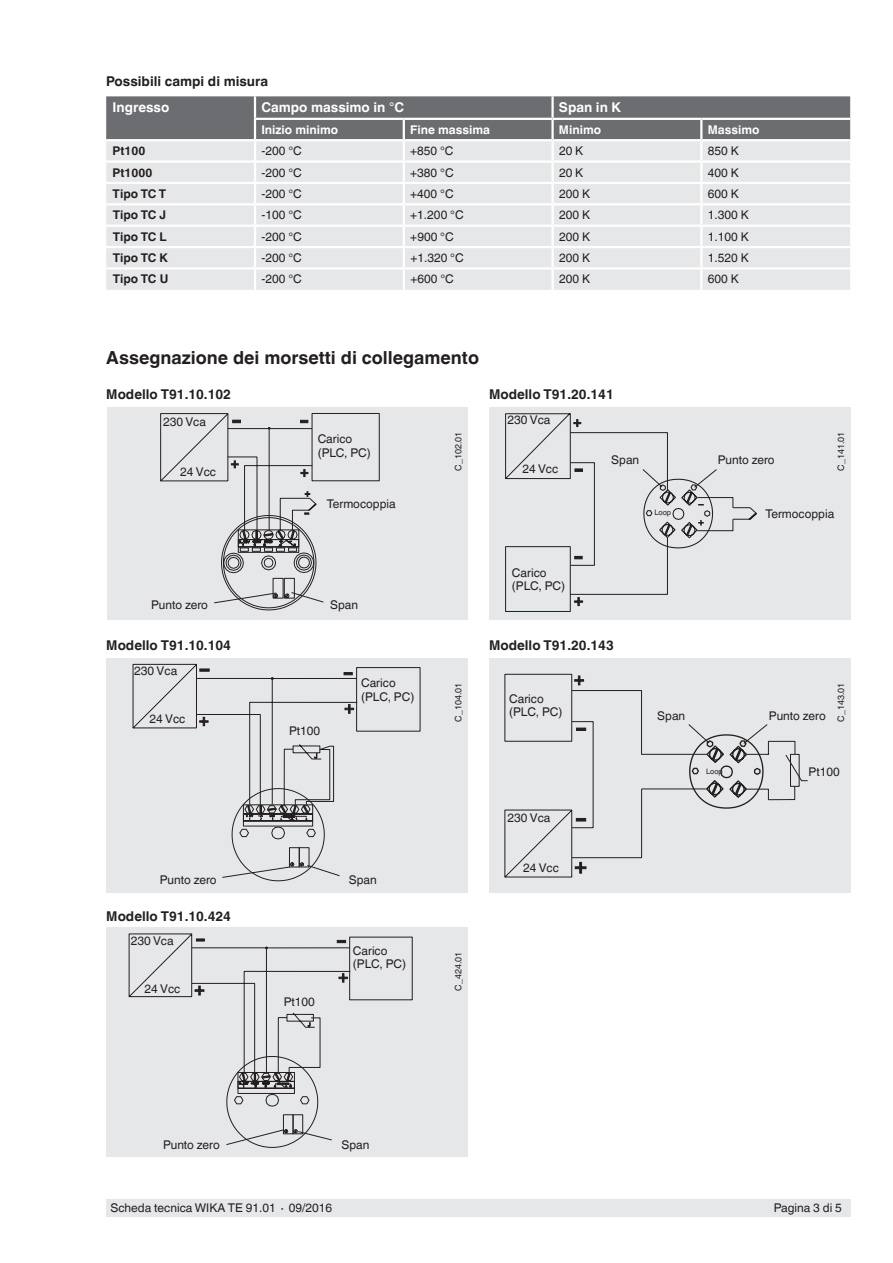
<style>
.page{position:relative;width:893px;height:1263px;background:#fff}
.page>*{position:absolute;margin:0;border:0;box-sizing:border-box;transform-origin:0 0}
.t1{font:700 18px "Helvetica World";color:#231f20}
.t2{font:700 13.5px "Helvetica World";color:#231f20}
.t3{font:700 13.5px "Helvetica World";color:#fff}
.t4{font:12px/13.5px "Helvetica World";color:#231f20}
.t5{font:700 12px "Helvetica World";color:#231f20}
.t6{font:700 12px "Helvetica World";color:#fff}
.t7{font:9px "Helvetica World";color:#231f20}
.t8{font:7.5px "Helvetica World";color:#231f20}
</style>
<div class="page">
<div style="left:106px;top:1199px;width:744px;height:17px;background:#e6e7e9"></div>
<div style="left:106px;top:658px;width:361px;height:235px;background:#e6e7e9"></div>
<div style="left:107px;top:407px;width:361px;height:212px;background:#e6e7e9"></div>
<div style="left:106px;top:927px;width:361px;height:230px;background:#e6e7e9"></div>
<div style="left:489px;top:407px;width:361px;height:213px;background:#e6e7e9"></div>
<div style="left:489px;top:658px;width:361px;height:235px;background:#e6e7e9"></div>
<div style="left:106px;top:205px;width:744px;height:85px;background:#e6e7e9"></div>
<hr style="left:254px;top:205px;width:2px;height:20px;background:#fff">
<hr style="left:403px;top:205px;width:2px;height:20px;background:#fff">
<svg style="left:106px;top:96px;width:744px;height:107px;background:#b9babc"></svg>
<hr style="left:106px;top:139px;width:149px;height:2px;background:#fff">
<hr style="left:551px;top:205px;width:3px;height:20px;background:#fff">
<hr style="left:700px;top:205px;width:2px;height:20px;background:#fff">
<hr style="left:106px;top:225px;width:149px;height:2px;background:#fff">
<hr style="left:255px;top:225px;width:149px;height:2px;background:#fff">
<hr style="left:404px;top:225px;width:149px;height:2px;background:#fff">
<hr style="left:553px;top:225px;width:148px;height:2px;background:#fff">
<hr style="left:551px;top:227px;width:3px;height:19px;background:#fff">
<hr style="left:701px;top:225px;width:149px;height:2px;background:#fff">
<hr style="left:106px;top:246px;width:149px;height:2px;background:#fff">
<hr style="left:255px;top:246px;width:149px;height:2px;background:#fff">
<svg style="left:254px;top:227px;width:2px;height:40px"></svg>
<hr style="left:404px;top:246px;width:149px;height:2px;background:#fff">
<svg style="left:403px;top:227px;width:2px;height:40px"></svg>
<hr style="left:553px;top:246px;width:148px;height:2px;background:#fff">
<hr style="left:551px;top:248px;width:3px;height:19px;background:#fff">
<hr style="left:701px;top:246px;width:149px;height:2px;background:#fff">
<svg style="left:700px;top:227px;width:2px;height:40px"></svg>
<hr style="left:106px;top:267px;width:149px;height:3px;background:#fff">
<hr style="left:255px;top:267px;width:149px;height:3px;background:#fff">
<hr style="left:254px;top:270px;width:2px;height:20px;background:#fff">
<hr style="left:404px;top:267px;width:149px;height:3px;background:#fff">
<hr style="left:403px;top:270px;width:2px;height:20px;background:#fff">
<hr style="left:553px;top:267px;width:148px;height:3px;background:#fff">
<hr style="left:551px;top:270px;width:3px;height:20px;background:#fff">
<hr style="left:701px;top:267px;width:149px;height:3px;background:#fff">
<hr style="left:700px;top:270px;width:2px;height:20px;background:#fff">
<svg style="left:160px;top:413px;width:220px;height:198px"></svg>
<svg style="left:505px;top:413px;width:252px;height:199px"></svg>
<div style="left:356px;top:667px;width:64px;height:64px;border:1px solid #231f20"></div>
<svg style="left:132px;top:664px;width:226px;height:218px"></svg>
<svg style="left:504px;top:674px;width:304px;height:204px"></svg>
<svg style="left:129px;top:933px;width:222px;height:215px"></svg>
<p class="t2" style="left:106px;top:74px;width:163px">Possibili campi di misura</p>
<p class="t3" style="left:113px;top:100px;width:58px">Ingresso</p>
<p class="t3" style="left:261px;top:100px;width:144px">Campo massimo in °C</p>
<p class="t3" style="left:559px;top:100px;width:64px">Span in K</p>
<p class="t6" style="left:261px;top:123px;width:78px">Inizio minimo</p>
<p class="t6" style="left:410px;top:123px;width:81px">Fine massima</p>
<p class="t6" style="left:559px;top:123px;width:44px">Minimo</p>
<p class="t6" style="left:708px;top:123px;width:53px">Massimo</p>
<p class="t5" style="left:113px;top:144px;width:34px">Pt100</p>
<p class="t4" style="left:261px;top:144px;width:42px">-200 °C</p>
<p class="t4" style="left:410px;top:144px;width:45px">+850 °C</p>
<p class="t4" style="left:559px;top:144px;width:26px">20 K</p>
<p class="t4" style="left:708px;top:144px;width:33px">850 K</p>
<p class="t5" style="left:113px;top:165px;width:41px">Pt1000</p>
<p class="t4" style="left:261px;top:166px;width:42px">-200 °C</p>
<p class="t4" style="left:410px;top:166px;width:45px">+380 °C</p>
<p class="t4" style="left:559px;top:166px;width:26px">20 K</p>
<p class="t4" style="left:708px;top:166px;width:33px">400 K</p>
<p class="t5" style="left:113px;top:187px;width:55px">Tipo TC T</p>
<p class="t4" style="left:261px;top:187px;width:42px">-200 °C</p>
<p class="t4" style="left:410px;top:187px;width:45px">+400 °C</p>
<p class="t4" style="left:559px;top:187px;width:33px">200 K</p>
<p class="t4" style="left:708px;top:187px;width:33px">600 K</p>
<p class="t5" style="left:113px;top:208px;width:55px">Tipo TC J</p>
<p class="t4" style="left:261px;top:208px;width:42px">-100 °C</p>
<p class="t4" style="left:410px;top:208px;width:55px">+1.200 °C</p>
<p class="t4" style="left:559px;top:208px;width:33px">200 K</p>
<p class="t4" style="left:708px;top:208px;width:43px">1.300 K</p>
<p class="t5" style="left:113px;top:230px;width:56px">Tipo TC L</p>
<p class="t4" style="left:261px;top:230px;width:42px">-200 °C</p>
<p class="t4" style="left:410px;top:230px;width:45px">+900 °C</p>
<p class="t4" style="left:559px;top:230px;width:33px">200 K</p>
<p class="t4" style="left:708px;top:230px;width:43px">1.100 K</p>
<p class="t5" style="left:113px;top:251px;width:57px">Tipo TC K</p>
<p class="t4" style="left:262px;top:251px;width:42px">-200 °C</p>
<p class="t4" style="left:410px;top:251px;width:55px">+1.320 °C</p>
<p class="t4" style="left:559px;top:251px;width:33px">200 K</p>
<p class="t4" style="left:708px;top:251px;width:43px">1.520 K</p>
<p class="t5" style="left:113px;top:272px;width:57px">Tipo TC U</p>
<p class="t4" style="left:262px;top:273px;width:42px">-200 °C</p>
<p class="t4" style="left:410px;top:273px;width:45px">+600 °C</p>
<p class="t4" style="left:559px;top:273px;width:33px">200 K</p>
<p class="t4" style="left:708px;top:273px;width:33px">600 K</p>
<h1 class="t1" style="left:106px;top:347px;width:374px">Assegnazione dei morsetti di collegamento</h1>
<p class="t2" style="left:106px;top:387px;width:126px">Modello T91.10.102</p>
<p class="t2" style="left:489px;top:386px;width:126px">Modello T91.20.141</p>
<p class="t4" style="left:163px;top:415px;width:44px">230 Vca</p>
<p class="t4" style="left:507px;top:413px;width:44px">230 Vca</p>
<p class="t4" style="left:180px;top:465px;width:37px">24 Vcc</p>
<p class="t4" style="left:318px;top:432px;width:55px">Carico (PLC, PC)</p>
<p class="t7" style="left:453px;top:471px;width:41px;rotate:-90deg">C_102.01</p>
<p class="t4" style="left:522px;top:462px;width:37px">24 Vcc</p>
<p class="t4" style="left:611px;top:453px;width:29px">Span</p>
<p class="t4" style="left:718px;top:453px;width:58px">Punto zero</p>
<p class="t7" style="left:836px;top:471px;width:41px;rotate:-90deg">C_141.01</p>
<p class="t4" style="left:327px;top:497px;width:70px">Termocoppia</p>
<p class="t8" style="left:654px;top:508px;width:18px">Loop</p>
<p class="t4" style="left:766px;top:507px;width:70px">Termocoppia</p>
<p class="t4" style="left:151px;top:598px;width:58px">Punto zero</p>
<p class="t4" style="left:330px;top:598px;width:29px">Span</p>
<p class="t2" style="left:106px;top:637px;width:126px">Modello T91.10.104</p>
<p class="t4" style="left:134px;top:664px;width:44px">230 Vca</p>
<p class="t4" style="left:150px;top:712px;width:37px">24 Vcc</p>
<p class="t4" style="left:289px;top:724px;width:33px">Pt100</p>
<p class="t4" style="left:361px;top:676px;width:55px">Carico (PLC, PC)</p>
<p class="t4" style="left:160px;top:873px;width:58px">Punto zero</p>
<p class="t4" style="left:349px;top:873px;width:29px">Span</p>
<p class="t2" style="left:106px;top:908px;width:126px">Modello T91.10.424</p>
<p class="t4" style="left:131px;top:934px;width:44px">230 Vca</p>
<p class="t4" style="left:145px;top:982px;width:37px">24 Vcc</p>
<p class="t4" style="left:284px;top:995px;width:33px">Pt100</p>
<p class="t4" style="left:353px;top:944px;width:55px">Carico (PLC, PC)</p>
<p class="t7" style="left:453px;top:722px;width:41px;rotate:-90deg">C_104.01</p>
<p class="t4" style="left:512px;top:566px;width:55px">Carico (PLC, PC)</p>
<p class="t2" style="left:489px;top:637px;width:126px">Modello T91.20.143</p>
<p class="t4" style="left:509px;top:692px;width:55px">Carico (PLC, PC)</p>
<p class="t7" style="left:453px;top:991px;width:41px;rotate:-90deg">C_424.01</p>
<p class="t4" style="left:507px;top:811px;width:44px">230 Vca</p>
<p class="t4" style="left:523px;top:861px;width:37px">24 Vcc</p>
<p class="t4" style="left:657px;top:709px;width:29px">Span</p>
<p class="t4" style="left:769px;top:709px;width:58px">Punto zero</p>
<p class="t7" style="left:836px;top:722px;width:41px;rotate:-90deg">C_143.01</p>
<p class="t8" style="left:706px;top:767px;width:18px">Loop</p>
<p class="t4" style="left:809px;top:765px;width:33px">Pt100</p>
<p class="t4" style="left:163px;top:1138px;width:58px">Punto zero</p>
<p class="t4" style="left:341px;top:1138px;width:29px">Span</p>
<p class="t4" style="left:111px;top:1201px;width:223px">Scheda tecnica WIKA TE 91.01 ∙ 09/2016</p>
<p class="t4" style="left:774px;top:1201px;width:70px">Pagina 3 di 5</p>
</div>
